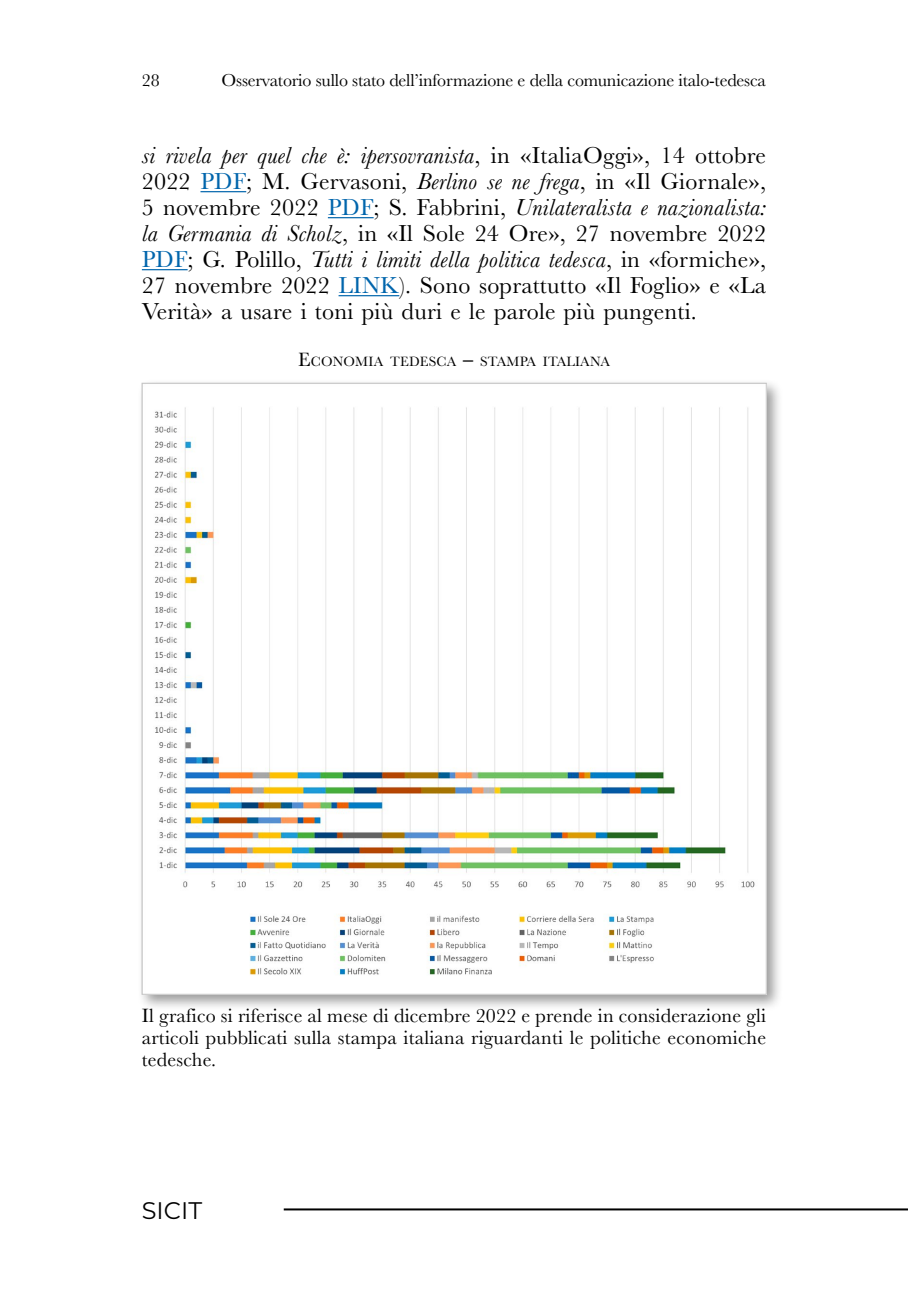
<style>
.page{position:relative;width:908px;height:1304px;background:#fff}
.page>*{position:absolute;margin:0;border:0;box-sizing:border-box;transform-origin:0 0}
.t1{font:24px/26px "Baskerville";letter-spacing:.01em;color:#000;text-align:justify}
.t2{font:24px "Montserrat";color:#000}
.t3{font:20px/22px "Baskerville";letter-spacing:.01em;color:#000;text-align:justify}
.t4{font:18px "Baskerville";letter-spacing:-.01em;color:#000}
.t5{font:14px "Baskerville";letter-spacing:.015em;color:#000}
.s1{font-style:italic}
.s2{color:#0065ac}
.s3{font-size:20px}
.s4{font-weight:600;font-size:20px}
</style>
<div class="page">
<hr style="left:283px;top:1208px;width:624px;height:2px;background:#000">
<hr style="left:200px;top:191px;width:46px;height:1px;background:#0065ac">
<hr style="left:328px;top:217px;width:45px;height:1px;background:#0065ac">
<hr style="left:142px;top:269px;width:45px;height:1px;background:#0065ac">
<hr style="left:338px;top:295px;width:61px;height:1px;background:#0065ac">
<div style="left:137px;top:378px;width:645px;height:633px;background:#000;opacity:.4"></div>
<img style="left:144px;top:385px;width:620px;height:607px">
<p class="t4" style="left:142px;top:69px;width:19px">28</p>
<p class="t4" style="left:221px;top:69px;width:545px">Osservatorio sullo stato dell’informazione e della comunicazione italo-tedesca</p>
<p class="t1" style="left:142px;top:143px;width:625px"><span class="s1">si rivela per quel che è: ipersovranista</span>, in «ItaliaOggi», 14 ottobre 2022 <span class="s2">PDF</span>; M. Gervasoni, <span class="s1">Berlino se ne frega</span>, in «Il Giornale», 5 novembre 2022 <span class="s2">PDF</span>; S. Fabbrini, <span class="s1">Unilateralista e nazionalista: la Germania di Scholz</span>, in «Il Sole 24 Ore», 27 novembre 2022<br><span class="s2">PDF</span>; G. Polillo, <span class="s1">Tutti i limiti della politica tedesca</span>, in «formiche», 27 novembre 2022 <span class="s2">LINK</span>). Sono soprattutto «Il Foglio» e «La Verità» a usare i toni più duri e le parole più pungenti.</p>
<p class="t5" style="left:298px;top:352px;width:313px"><span class="s3">E</span>CONOMIA TEDESCA <span class="s4">–</span> STAMPA ITALIANA</p>
<p class="t3" style="left:142px;top:1005px;width:625px">Il grafico si riferisce al mese di dicembre 2022 e prende in considerazione gli articoli pubblicati sulla stampa italiana riguardanti le politiche economiche tedesche.</p>
<p class="t2" style="left:142px;top:1194px;width:62px">SICIT</p>
</div>
